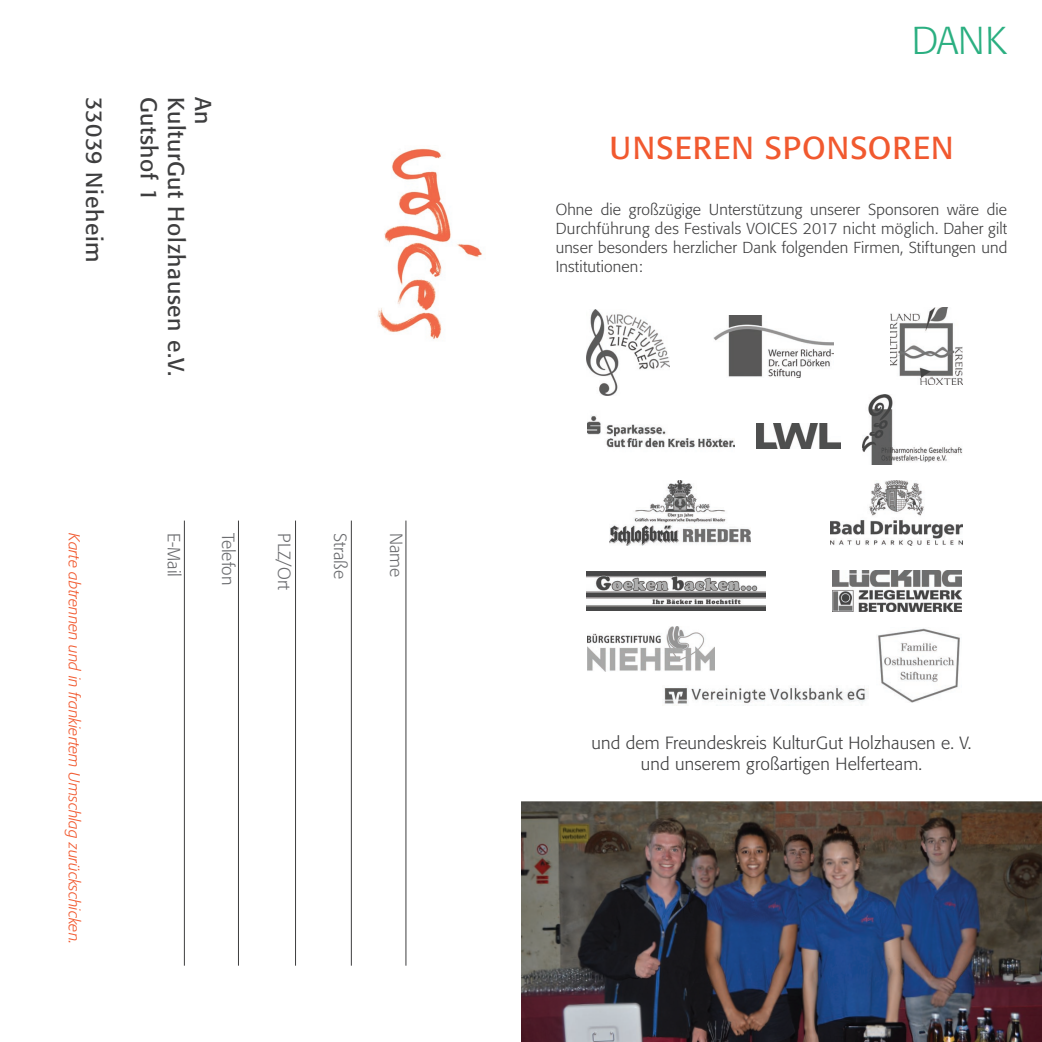
<style>
.page{position:relative;width:1042px;height:1042px;background:#fff}
.page>*{position:absolute;margin:0;border:0;box-sizing:border-box;transform-origin:0 0}
.t1{font:300 38.5px "Formata";color:#2baf81}
.t2{font:31.5px "Formata";letter-spacing:.03em;color:#f1592f}
.t3{font:22.75px "Formata";letter-spacing:.03em;color:#3e3e3f}
.t4{font:300 17.5px/21px "Formata";letter-spacing:.01em;color:#3e3e3f;text-align:center}
.t5{font:300 17.5px "Formata";color:#6c6d70}
.t6{font:300 15.75px/18.9px "Formata";letter-spacing:.01em;color:#3e3e3f;text-align:justify}
.t7{font:italic 300 15.75px "Formata";letter-spacing:-.005em;color:#f1592f}
</style>
<div class="page">
<hr style="left:406px;top:520px;width:1px;height:445px;background:#3e3e3f">
<hr style="left:351px;top:520px;width:1px;height:445px;background:#3e3e3f">
<hr style="left:295px;top:520px;width:1px;height:445px;background:#3e3e3f">
<hr style="left:238px;top:520px;width:1px;height:445px;background:#3e3e3f">
<hr style="left:184px;top:520px;width:1px;height:445px;background:#3e3e3f">
<img style="left:377px;top:148px;width:105px;height:191px">
<img style="left:521px;top:801px;width:521px;height:241px">
<img style="left:664px;top:687px;width:204px;height:19px">
<img style="left:756px;top:423px;width:84px;height:25px">
<img style="left:713px;top:315px;width:120px;height:62px">
<img style="left:891px;top:308px;width:71px;height:77px">
<img style="left:587px;top:572px;width:178px;height:38px">
<img style="left:587px;top:415px;width:148px;height:33px">
<img style="left:831px;top:480px;width:131px;height:65px">
<img style="left:609px;top:480px;width:141px;height:65px">
<img style="left:587px;top:310px;width:83px;height:86px">
<img style="left:833px;top:570px;width:128px;height:42px">
<img style="left:862px;top:394px;width:101px;height:70px">
<img style="left:877px;top:628px;width:83px;height:74px">
<img style="left:588px;top:626px;width:126px;height:45px">
<h3 class="t3" style="left:108px;top:97px;width:167px;rotate:90deg">33039 Nieheim</h3>
<h3 class="t3" style="left:162px;top:97px;width:106px;rotate:90deg">Gutshof 1</h3>
<h3 class="t3" style="left:190px;top:97px;width:280px;rotate:90deg">KulturGut Holzhausen e.V.</h3>
<h3 class="t3" style="left:217px;top:97px;width:29px;rotate:90deg">An</h3>
<p class="t7" style="left:84px;top:533px;width:413px;rotate:90deg">Karte abtrennen und in frankiertem Umschlag zurückschicken.</p>
<p class="t5" style="left:184px;top:533px;width:46px;rotate:90deg">E-Mail</p>
<p class="t5" style="left:238px;top:533px;width:54px;rotate:90deg">Telefon</p>
<p class="t5" style="left:294px;top:533px;width:59px;rotate:90deg">PLZ/Ort</p>
<p class="t5" style="left:350px;top:533px;width:47px;rotate:90deg">Straße</p>
<p class="t5" style="left:406px;top:533px;width:46px;rotate:90deg">Name</p>
<h1 class="t1" style="left:912px;top:18px;width:97px">DANK</h1>
<h2 class="t2" style="left:609px;top:129px;width:345px">UNSEREN SPONSOREN</h2>
<p class="t6" style="left:556px;top:200px;width:453px">Ohne die großzügige Unterstützung unserer Sponsoren wäre die Durchführung des Festivals VOICES 2017 nicht möglich. Daher gilt unser besonders herzlicher Dank folgenden Firmen, Stiftungen und Institutionen:</p>
<p class="t4" style="left:591px;top:732px;width:381px">und dem Freundeskreis KulturGut Holzhausen e. V. und unserem großartigen Helferteam.</p>
</div>
